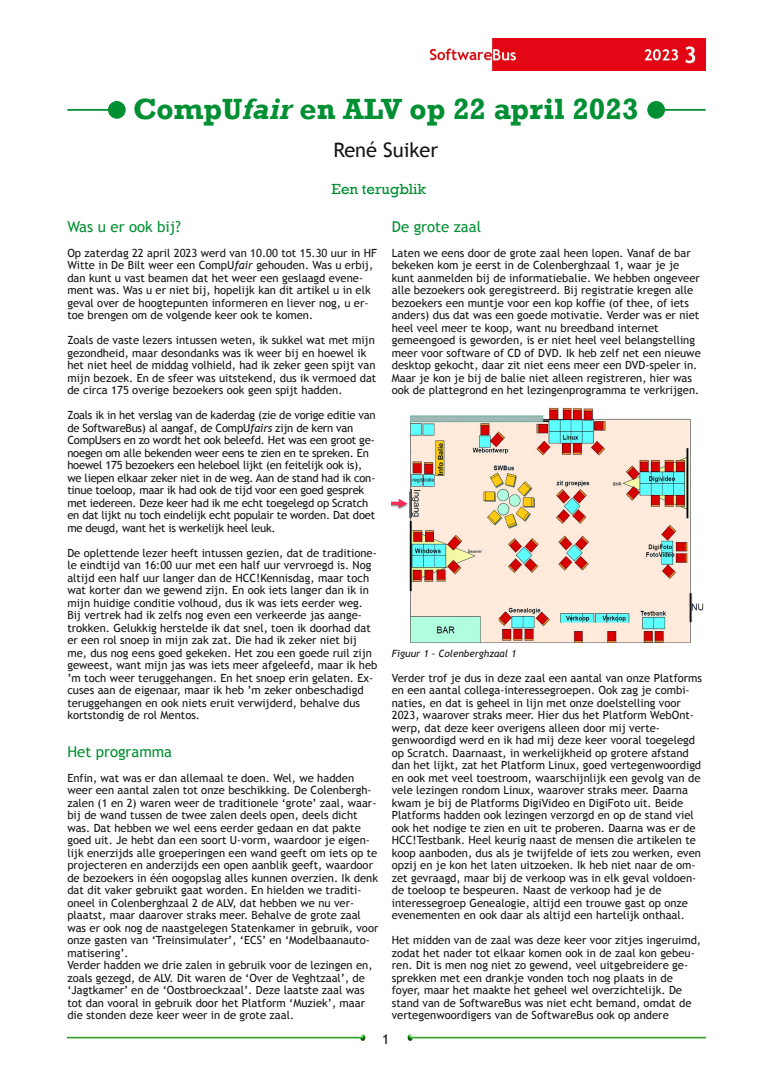
<style>
.page{position:relative;width:773px;height:1081px;background:#fff}
.page>*{position:absolute;margin:0;border:0;box-sizing:border-box;transform-origin:0 0}
.t1{font:700 30px "Rockwell";color:#008f33}
.t2{font:20px "Trebuchet MS";color:#161413}
.t3{font:15px "Trebuchet MS";color:#008f33}
.t4{font:15px "Rockwell";color:#008f33}
.t5{font:13.75px "Trebuchet MS";color:#161413}
.t6{font:11.25px/12.5px "Trebuchet MS";color:#161413}
.t7{font:11.25px/12.5px "Trebuchet MS";letter-spacing:-.02em;color:#161413}
.t8{font:italic 10px "Trebuchet MS";color:#161413}
.s1{font-style:italic}
</style>
<div class="page">
<img style="left:431px;top:39px;width:274px;height:32px">
<img style="left:67px;top:1035px;width:299px;height:5px">
<img style="left:407px;top:1035px;width:298px;height:5px">
<hr style="left:656px;top:109px;width:49px;height:2px;background:#008f33">
<div style="left:647px;top:101px;width:18px;height:18px;background:#008f33;border-radius:50%"></div>
<hr style="left:67px;top:109px;width:50px;height:2px;background:#008f33">
<div style="left:108px;top:101px;width:18px;height:18px;background:#008f33;border-radius:50%"></div>
<img style="left:392px;top:407px;width:312px;height:236px">
<h1 class="t1" style="left:133px;top:91px;width:507px">CompU<span class="s1">fair</span> en ALV op 22 april 2023</h1>
<h2 class="t2" style="left:333px;top:138px;width:106px">René Suiker</h2>
<h3 class="t4" style="left:331px;top:180px;width:96px">Een terugblik</h3>
<h3 class="t3" style="left:67px;top:218px;width:115px">Was u er ook bij?</h3>
<p class="t6" style="left:67px;top:246px;width:311px">Op zaterdag 22 april 2023 werd van 10.00 tot 15.30 uur in HF Witte in De Bilt weer een CompU<span class="s1">fair</span> gehouden. Was u erbij, dan kunt u vast beamen dat het weer een geslaagd evene‐ ment was. Was u er niet bij, hopelijk kan dit artikel u in elk geval over de hoogtepunten informeren en liever nog, u er‐ toe brengen om de volgende keer ook te komen.</p>
<p class="t6" style="left:67px;top:334px;width:310px">Zoals de vaste lezers intussen weten, ik sukkel wat met mijn gezondheid, maar desondanks was ik weer bij en hoewel ik het niet heel de middag volhield, had ik zeker geen spijt van mijn bezoek. En de sfeer was uitstekend, dus ik vermoed dat de circa 175 overige bezoekers ook geen spijt hadden.</p>
<p class="t7" style="left:67px;top:409px;width:309px">Zoals ik in het verslag van de kaderdag (zie de vorige editie van de SoftwareBus) al aangaf, de CompU<span class="s1">fairs</span> zijn de kern van CompUsers en zo wordt het ook beleefd. Het was een groot ge‐ noegen om alle bekenden weer eens te zien en te spreken. En hoewel 175 bezoekers een heleboel lijkt (en feitelijk ook is), we liepen elkaar zeker niet in de weg. Aan de stand had ik con‐ tinue toeloop, maar ik had ook de tijd voor een goed gesprek met iedereen. Deze keer had ik me echt toegelegd op Scratch en dat lijkt nu toch eindelijk echt populair te worden. Dat doet me deugd, want het is werkelijk heel leuk.</p>
<p class="t6" style="left:67px;top:546px;width:311px">De oplettende lezer heeft intussen gezien, dat de traditione‐ le eindtijd van 16:00 uur met een half uur vervroegd is. Nog altijd een half uur langer dan de HCC!Kennisdag, maar toch wat korter dan we gewend zijn. En ook iets langer dan ik in mijn huidige conditie volhoud, dus ik was iets eerder weg.<br>Bij vertrek had ik zelfs nog even een verkeerde jas aange‐ trokken. Gelukkig herstelde ik dat snel, toen ik doorhad dat er een rol snoep in mijn zak zat. Die had ik zeker niet bij me, dus nog eens goed gekeken. Het zou een goede ruil zijn geweest, want mijn jas was iets meer afgeleefd, maar ik heb ’m toch weer teruggehangen. En het snoep erin gelaten. Ex‐ cuses aan de eigenaar, maar ik heb ’m zeker onbeschadigd teruggehangen en ook niets eruit verwijderd, behalve dus kortstondig de rol Mentos.</p>
<h3 class="t3" style="left:67px;top:743px;width:106px">Het programma</h3>
<p class="t6" style="left:67px;top:771px;width:312px">Enfin, wat was er dan allemaal te doen. Wel, we hadden weer een aantal zalen tot onze beschikking. De Colenbergh‐ zalen (1 en 2) waren weer de traditionele ‘grote’ zaal, waar‐ bij de wand tussen de twee zalen deels open, deels dicht was. Dat hebben we wel eens eerder gedaan en dat pakte goed uit. Je hebt dan een soort U‐vorm, waardoor je eigen‐ lijk enerzijds alle groeperingen een wand geeft om iets op te projecteren en anderzijds een open aanblik geeft, waardoor de bezoekers in één oogopslag alles kunnen overzien. Ik denk dat dit vaker gebruikt gaat worden. En hielden we traditi‐ oneel in Colenberghzaal 2 de ALV, dat hebben we nu ver‐ plaatst, maar daarover straks meer. Behalve de grote zaal was er ook nog de naastgelegen Statenkamer in gebruik, voor onze gasten van ‘Treinsimulater’, ‘ECS’ en ‘Modelbaanauto‐ matisering’.<br>Verder hadden we drie zalen in gebruik voor de lezingen en, zoals gezegd, de ALV. Dit waren de ‘Over de Veghtzaal’, de ‘Jagtkamer’ en de ‘Oostbroeckzaal’. Deze laatste zaal was tot dan vooral in gebruik door het Platform ‘Muziek’, maar die stonden deze keer weer in de grote zaal.</p>
<h3 class="t3" style="left:392px;top:218px;width:91px">De grote zaal</h3>
<p class="t6" style="left:392px;top:246px;width:310px">Laten we eens door de grote zaal heen lopen. Vanaf de bar bekeken kom je eerst in de Colenberghzaal 1, waar je je kunt aanmelden bij de informatiebalie. We hebben ongeveer alle bezoekers ook geregistreerd. Bij registratie kregen alle bezoekers een muntje voor een kop koffie (of thee, of iets anders) dus dat was een goede motivatie. Verder was er niet heel veel meer te koop, want nu breedband internet gemeengoed is geworden, is er niet heel veel belangstelling meer voor software of CD of DVD. Ik heb zelf net een nieuwe desktop gekocht, daar zit niet eens meer een DVD‐speler in.<br>Maar je kon je bij de balie niet alleen registreren, hier was ook de plattegrond en het lezingenprogramma te verkrijgen.</p>
<p class="t8" style="left:392px;top:647px;width:126px">Figuur 1 ‐ Colenberghzaal 1</p>
<p class="t6" style="left:392px;top:671px;width:312px">Verder trof je dus in deze zaal een aantal van onze Platforms en een aantal collega‐interessegroepen. Ook zag je combi‐ naties, en dat is geheel in lijn met onze doelstelling voor 2023, waarover straks meer. Hier dus het Platform WebOnt‐ werp, dat deze keer overigens alleen door mij verte‐ genwoordigd werd en ik had mij deze keer vooral toegelegd op Scratch. Daarnaast, in werkelijkheid op grotere afstand dan het lijkt, zat het Platform Linux, goed vertegenwoordigd en ook met veel toestroom, waarschijnlijk een gevolg van de vele lezingen rondom Linux, waarover straks meer. Daarna kwam je bij de Platforms DigiVideo en DigiFoto uit. Beide Platforms hadden ook lezingen verzorgd en op de stand viel ook het nodige te zien en uit te proberen. Daarna was er de HCC!Testbank. Heel keurig naast de mensen die artikelen te koop aanboden, dus als je twijfelde of iets zou werken, even opzij en je kon het laten uitzoeken. Ik heb niet naar de om‐ zet gevraagd, maar bij de verkoop was in elk geval voldoen‐ de toeloop te bespeuren. Naast de verkoop had je de interessegroep Genealogie, altijd een trouwe gast op onze evenementen en ook daar als altijd een hartelijk onthaal.</p>
<p class="t6" style="left:392px;top:934px;width:311px">Het midden van de zaal was deze keer voor zitjes ingeruimd, zodat het nader tot elkaar komen ook in de zaal kon gebeu‐ ren. Dit is men nog niet zo gewend, veel uitgebreidere ge‐ sprekken met een drankje vonden toch nog plaats in de foyer, maar het maakte het geheel wel overzichtelijk. De stand van de SoftwareBus was niet echt bemand, omdat de vertegenwoordigers van de SoftwareBus ook op andere</p>
<p class="t5" style="left:382px;top:1031px;width:9px">1</p>
</div>
